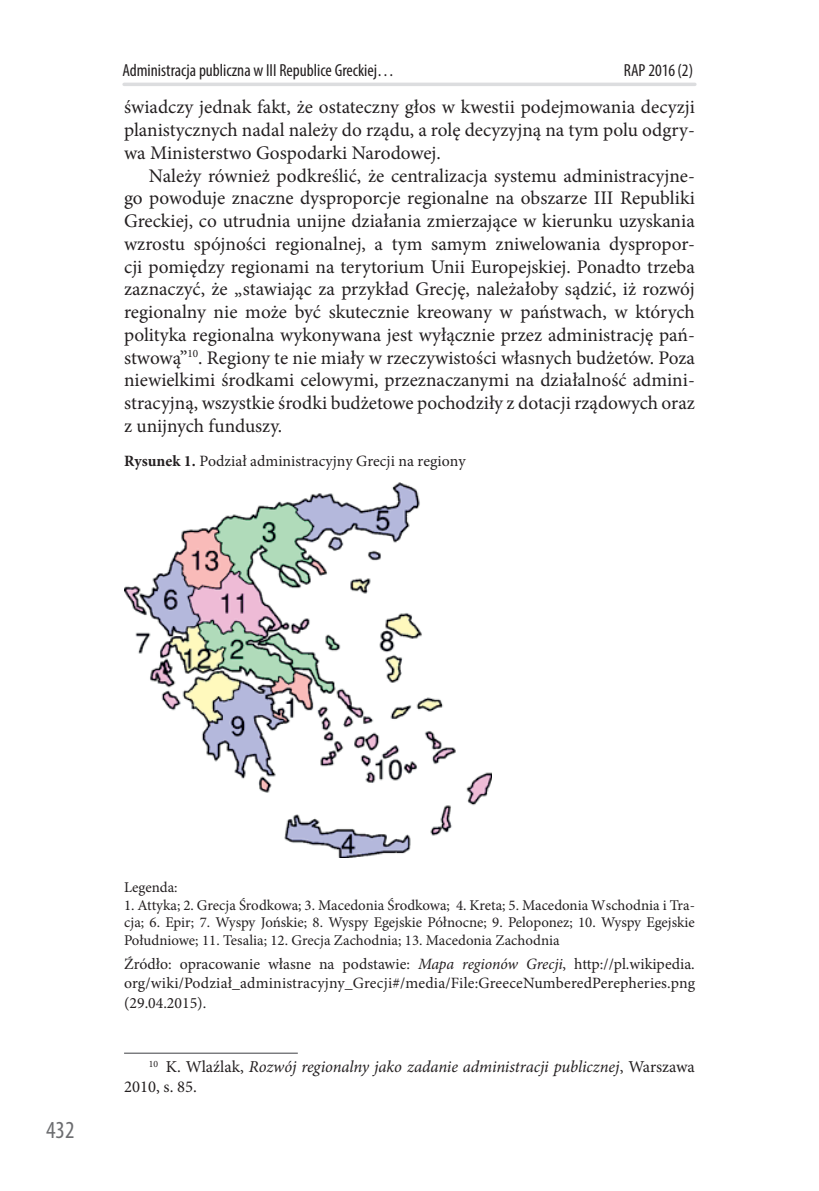
<style>
.page{position:relative;width:819px;height:1191px;background:#fff}
.page>*{position:absolute;margin:0;border:0;box-sizing:border-box;transform-origin:0 0}
.t1{font:condensed 24.5px "Myriad Pro";color:#6c6d70}
.t2{font:19.25px/22.8px "Minion Pro";color:#231f20;text-align:justify}
.t3{font:condensed 17.5px "Myriad Pro";color:#231f20}
.t4{font:italic 16.62px/19.2px "Minion Pro";letter-spacing:-.01em;color:#231f20}
.t5{font:15.75px/19.2px "Minion Pro";color:#231f20;text-align:justify}
.t6{font:14.88px/17.5px "Minion Pro";letter-spacing:-.01em;color:#231f20;text-align:justify}
.s1{font-weight:700}
.s2{font-style:italic}
.s3{font-style:normal}
</style>
<div class="page">
<hr style="left:124px;top:83px;width:570px;height:3px;background:#dcdddf">
<img style="left:124px;top:482px;width:368px;height:376px">
<hr style="left:124px;top:1052px;width:174px;height:1px;background:#6c6d70">
<p class="t3" style="left:122px;top:59px;width:273px">Administracja publiczna w III Republice Greckiej…</p>
<p class="t3" style="left:623px;top:59px;width:71px">RAP 2016 (2)</p>
<p class="t2" style="left:124px;top:96px;width:572px">świadczy jednak fakt, że ostateczny głos w kwestii podejmowania decyzji planistycznych nadal należy do rządu, a rolę decyzyjną na tym polu odgry&shy;wa Ministerstwo Gospodarki Narodowej.</p>
<p class="t2" style="left:124px;top:164px;width:572px;text-indent:25px">Należy również podkreślić, że centralizacja systemu administracyjne&shy;go powoduje znaczne dysproporcje regionalne na obszarze III Republiki Greckiej, co utrudnia unijne działania zmierzające w kierunku uzyskania wzrostu spójności regionalnej, a tym samym zniwelowania dyspropor&shy;cji pomiędzy regionami na terytorium Unii Europejskiej. Ponadto trzeba zaznaczyć, że „stawiając za przykład Grecję, należałoby sądzić, iż rozwój regionalny nie może być skutecznie kreowany w państwach, w których polityka regionalna wykonywana jest wyłącznie przez administrację pań&shy;stwową”<sup>10</sup>. Regiony te nie miały w rzeczywistości własnych budżetów. Poza niewielkimi środkami celowymi, przeznaczanymi na działalność admini&shy;stracyjną, wszystkie środki budżetowe pochodziły z dotacji rządowych oraz z unijnych funduszy.</p>
<p class="t5" style="left:124px;top:451px;width:343px"><span class="s1">Rysunek 1.</span> Podział administracyjny Grecji na regiony</p>
<p class="t1" style="left:46px;top:1115px;width:30px">432</p>
<p class="t6" style="left:124px;top:879px;width:55px">Legenda:</p>
<p class="t6" style="left:124px;top:896px;width:572px">1. Attyka; 2. Grecja Środkowa; 3. Macedonia Środkowa; 4. Kreta; 5. Macedonia Wschodnia i Tra&shy;cja; 6. Epir; 7. Wyspy Jońskie; 8. Wyspy Egejskie Północne; 9. Peloponez; 10. Wyspy Egejskie Południowe; 11. Tesalia; 12. Grecja Zachodnia; 13. Macedonia Zachodnia</p>
<p class="t5" style="left:124px;top:954px;width:572px">Źródło: opracowanie własne na podstawie: <span class="s2">Mapa regionów Grecji</span>, http://pl.wikipedia. org/wiki/Podział_administracyjny_Grecji#/media/File:GreeceNumberedPerepheries.png (29.04.2015).</p>
<p class="t4" style="left:124px;top:1057px;width:572px;text-indent:25px"><sup>10</sup> <span class="s3">K. Wlaźlak,</span> Rozwój regionalny jako zadanie administracji publicznej<span class="s3">, Warszawa<br>2010, s. 85.</span></p>
</div>
